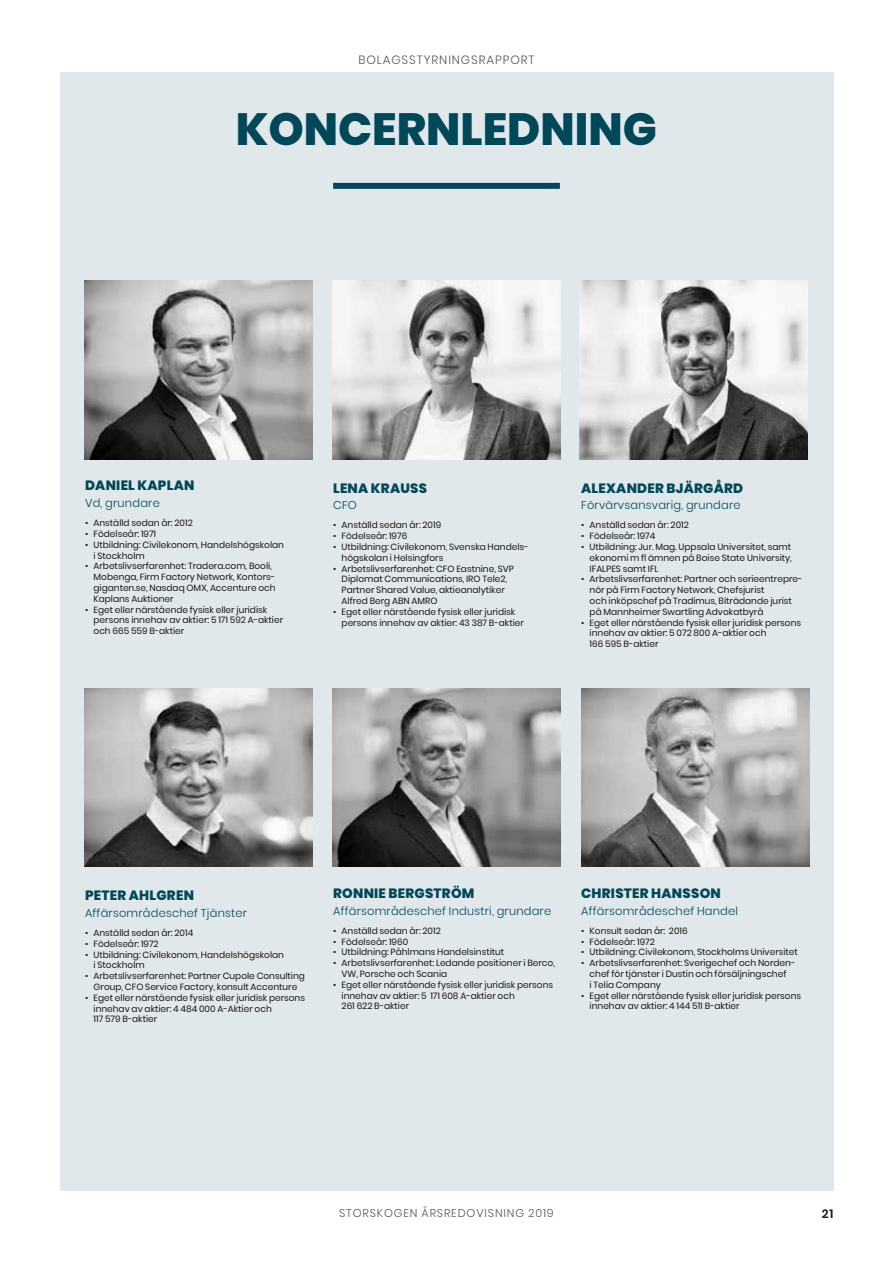
<style>
.page{position:relative;width:893px;height:1263px;background:#fff}
.page>*{position:absolute;margin:0;border:0;box-sizing:border-box;transform-origin:0 0}
.t1{font:800 45px "Poppins";color:#004857}
.t2{font:800 13.5px "Poppins";letter-spacing:.02em;color:#004857}
.t3{font:300 12px "Poppins";color:#565655}
.t4{font:600 12px "Poppins";color:#181716}
.t5{font:300 11.4px "Poppins";letter-spacing:.02em;color:#004857}
.t6{font:300 11.25px "Poppins";letter-spacing:.075em;color:#565655}
.t7{font:9px/10.8px "Poppins";color:#181716}
</style>
<div class="page">
<div style="left:60px;top:72px;width:773px;height:1119px;background:#e1e8eb"></div>
<div style="left:333px;top:183px;width:227px;height:6px;background:#004857"></div>
<img style="left:85px;top:281px;width:228px;height:178px">
<img style="left:85px;top:688px;width:228px;height:179px">
<img style="left:333px;top:688px;width:228px;height:179px">
<img style="left:333px;top:281px;width:228px;height:178px">
<img style="left:580px;top:281px;width:228px;height:178px">
<img style="left:581px;top:688px;width:228px;height:179px">
<h3 class="t3" style="left:358px;top:53px;width:17px">Bolagsstyrningsra</h3>
<h3 class="t3" style="left:495px;top:53px;width:24px">pport</h3>
<h1 class="t1" style="left:236px;top:103px;width:423px">KONCERNLEDNING</h1>
<h2 class="t2" style="left:85px;top:478px;width:111px">DANIEL KAPLAN</h2>
<p class="t5" style="left:85px;top:496px;width:76px">Vd, grundare</p>
<p class="t7" style="left:85px;top:518px;width:109px">• Anställd sedan år: 2012</p>
<p class="t7" style="left:85px;top:528px;width:73px">• Födelseår: 1971</p>
<p class="t7" style="left:94px;top:539px;width:192px;text-indent:-9px">• Utbildning: Civilekonom, Handelshögskolan i Stockholm</p>
<p class="t7" style="left:94px;top:561px;width:184px;text-indent:-9px">• Arbetslivserfarenhet: Tradera.com, Booli, Mobenga, Firm Factory Network, Kontors&shy;giganten.se, Nasdaq OMX, Accenture och Kaplans Auktioner</p>
<p class="t7" style="left:94px;top:604px;width:191px;text-indent:-9px">• Eget eller närstående fysisk eller juridisk persons innehav av aktier: 5 171 592 A-aktier och 665 559 B-aktier</p>
<h2 class="t2" style="left:333px;top:480px;width:96px">LENA KRAUSS</h2>
<p class="t5" style="left:333px;top:498px;width:25px">CFO</p>
<p class="t7" style="left:333px;top:520px;width:110px">• Anställd sedan år: 2019</p>
<p class="t7" style="left:333px;top:531px;width:76px">• Födelseår: 1976</p>
<p class="t7" style="left:342px;top:541px;width:188px;text-indent:-9px">• Utbildning: Civilekonom, Svenska Handels&shy;högskolan i Helsingfors</p>
<p class="t7" style="left:342px;top:563px;width:174px;text-indent:-9px">• Arbetslivserfarenhet: CFO Eastnine, SVP Diplomat Communications, IRO Tele2, Partner Shared Value, aktieanalytiker Alfred Berg ABN AMRO</p>
<p class="t7" style="left:342px;top:606px;width:184px;text-indent:-9px">• Eget eller närstående fysisk eller juridisk persons innehav av aktier: 43 387 B-aktier</p>
<h2 class="t2" style="left:581px;top:480px;width:164px">ALEXANDER BJÄRGÅRD</h2>
<p class="t5" style="left:581px;top:498px;width:161px">Förvärvsansvarig, grundare</p>
<p class="t7" style="left:581px;top:520px;width:109px">• Anställd sedan år: 2012</p>
<p class="t7" style="left:581px;top:531px;width:76px">• Födelseår: 1974</p>
<p class="t7" style="left:590px;top:541px;width:204px;text-align:justify;text-indent:-9px">• Utbildning: Jur. Mag. Uppsala Universitet, samt ekonomi m fl ämnen på Boise State University, IFALPES samt IFL</p>
<p class="t7" style="left:590px;top:574px;width:214px;text-indent:-9px">• Arbetslivserfarenhet: Partner och serieentrepre&shy;nör på Firm Factory Network, Chefsjurist<br>och inköpschef på Tradimus, Biträdande jurist på Mannheimer Swartling Advokatbyrå</p>
<p class="t7" style="left:590px;top:617px;width:213px;text-indent:-9px">• Eget eller närstående fysisk eller juridisk persons innehav av aktier: 5 072 800 A-aktier och<br>166 595 B-aktier</p>
<h2 class="t2" style="left:85px;top:888px;width:110px">PETER AHLGREN</h2>
<p class="t5" style="left:85px;top:906px;width:164px">Affärsområdeschef Tjänster</p>
<p class="t7" style="left:85px;top:927px;width:110px">• Anställd sedan år: 2014</p>
<p class="t7" style="left:85px;top:938px;width:75px">• Födelseår: 1972</p>
<p class="t7" style="left:94px;top:949px;width:192px;text-indent:-9px">• Utbildning: Civilekonom, Handelshögskolan i Stockholm</p>
<p class="t7" style="left:85px;top:971px;width:221px;text-align:center">• Arbetslivserfarenhet: Partner Cupole Consulting<br>Group, CFO Service Factory, konsult Accenture</p>
<p class="t7" style="left:94px;top:992px;width:213px;text-indent:-9px">• Eget eller närstående fysisk eller juridisk persons innehav av aktier: 4 484 000 A-Aktier och<br>117 579 B-aktier</p>
<h2 class="t2" style="left:333px;top:885px;width:143px">RONNIE BERGSTRÖM</h2>
<p class="t5" style="left:333px;top:904px;width:220px">Affärsområdeschef Industri, grundare</p>
<p class="t7" style="left:333px;top:925px;width:109px">• Anställd sedan år: 2012</p>
<p class="t7" style="left:333px;top:936px;width:77px">• Födelseår: 1960</p>
<p class="t7" style="left:333px;top:947px;width:173px">• Utbildning: Påhlmans Handelsinstitut</p>
<p class="t7" style="left:342px;top:958px;width:215px;text-indent:-9px">• Arbetslivserfarenhet: Ledande positioner i Berco,<br>VW, Porsche och Scania</p>
<p class="t7" style="left:342px;top:979px;width:213px;text-indent:-9px">• Eget eller närstående fysisk eller juridisk persons innehav av aktier: 5 171 608 A-aktier och<br>261 622 B-aktier</p>
<h2 class="t2" style="left:581px;top:885px;width:141px">CHRISTER HANSSON</h2>
<p class="t5" style="left:581px;top:904px;width:158px">Affärsområdeschef Handel</p>
<p class="t7" style="left:581px;top:925px;width:108px">• Konsult sedan år: 2016</p>
<p class="t7" style="left:581px;top:936px;width:75px">• Födelseår: 1972</p>
<p class="t7" style="left:581px;top:947px;width:218px">• Utbildning: Civilekonom, Stockholms Universitet</p>
<p class="t7" style="left:590px;top:958px;width:207px;text-indent:-9px">• Arbetslivserfarenhet: Sverigechef och Norden&shy;chef för tjänster i Dustin och försäljningschef<br>i Telia Company</p>
<p class="t7" style="left:590px;top:990px;width:213px;text-indent:-9px">• Eget eller närstående fysisk eller juridisk persons innehav av aktier: 4 144 511 B-aktier</p>
<p class="t6" style="left:339px;top:1207px;width:216px">STORSKOGEN ÅRSREDOVISNING 2019</p>
<h3 class="t4" style="left:822px;top:1207px;width:13px">21</h3>
</div>
